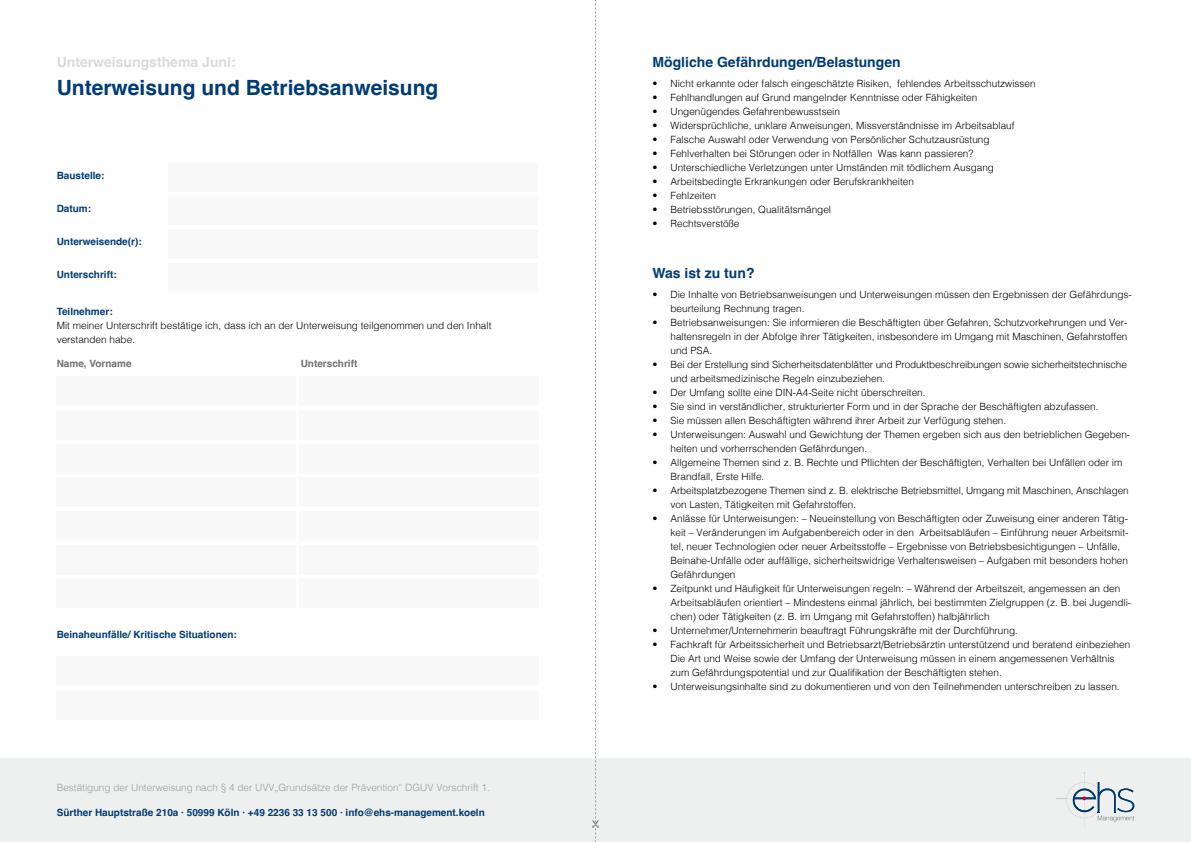
<style>
.page{position:relative;width:1191px;height:842px;background:#fff}
.page>*{position:absolute;margin:0;border:0;box-sizing:border-box;transform-origin:0 0}
.t1{font:700 21px "Helvetica";color:#003b75}
.t2{font:700 14px "Helvetica";color:#003b75}
.t3{font:700 14px "Helvetica";color:#d9dadb}
.t4{font:300 10px/14px "Helvetica";color:#000}
.t5{font:700 10px "Helvetica";color:#003b75}
.t6{font:300 10px "Helvetica";color:#9c9e9f}
.t7{font:700 10px "Helvetica";color:#707172}
</style>
<div class="page">
<div style="left:0;top:758px;width:1191px;height:84px;background:#eeefef"></div>
<svg style="left:1056px;top:772px;width:79px;height:56px"></svg>
<svg style="left:592px;top:0;width:7px;height:842px"></svg>
<div style="left:57px;top:377px;width:239px;height:29px;background:#f8f8f8"></div>
<div style="left:57px;top:511px;width:239px;height:30px;background:#f8f8f8"></div>
<div style="left:57px;top:444px;width:239px;height:29px;background:#f8f8f8"></div>
<div style="left:57px;top:579px;width:239px;height:29px;background:#f8f8f8"></div>
<div style="left:57px;top:690px;width:482px;height:30px;background:#f8f8f8"></div>
<div style="left:300px;top:377px;width:239px;height:29px;background:#f8f8f8"></div>
<div style="left:300px;top:511px;width:239px;height:30px;background:#f8f8f8"></div>
<div style="left:300px;top:444px;width:239px;height:29px;background:#f8f8f8"></div>
<div style="left:300px;top:579px;width:239px;height:29px;background:#f8f8f8"></div>
<div style="left:57px;top:410px;width:239px;height:30px;background:#f8f8f8"></div>
<div style="left:57px;top:545px;width:239px;height:29px;background:#f8f8f8"></div>
<div style="left:57px;top:656px;width:482px;height:30px;background:#f8f8f8"></div>
<div style="left:57px;top:478px;width:239px;height:29px;background:#f8f8f8"></div>
<div style="left:300px;top:410px;width:239px;height:30px;background:#f8f8f8"></div>
<div style="left:300px;top:545px;width:239px;height:29px;background:#f8f8f8"></div>
<div style="left:300px;top:478px;width:239px;height:29px;background:#f8f8f8"></div>
<div style="left:169px;top:162px;width:369px;height:30px;background:#f8f8f8"></div>
<div style="left:169px;top:229px;width:369px;height:30px;background:#f8f8f8"></div>
<div style="left:169px;top:196px;width:369px;height:29px;background:#f8f8f8"></div>
<div style="left:169px;top:263px;width:369px;height:30px;background:#f8f8f8"></div>
<h2 class="t3" style="left:57px;top:54px;width:180px">Unterweisungsthema Juni:</h2>
<h1 class="t1" style="left:57px;top:75px;width:383px">Unterweisung und Betriebsanweisung</h1>
<p class="t5" style="left:57px;top:170px;width:49px">Baustelle:</p>
<p class="t5" style="left:57px;top:203px;width:36px">Datum:</p>
<p class="t5" style="left:57px;top:236px;width:87px">Unterweisende(r):</p>
<p class="t5" style="left:57px;top:269px;width:61px">Unterschrift:</p>
<p class="t5" style="left:57px;top:306px;width:57px">Teilnehmer:</p>
<p class="t4" style="left:57px;top:318px;width:436px">Mit meiner Unterschrift bestätige ich, dass ich an der Unterweisung teilgenommen und den Inhalt verstanden habe.</p>
<p class="t7" style="left:57px;top:358px;width:76px">Name, Vorname</p>
<p class="t7" style="left:301px;top:358px;width:58px">Unterschrift</p>
<p class="t5" style="left:57px;top:629px;width:182px">Beinaheunfälle/ Kritische Situationen:</p>
<p class="t6" style="left:57px;top:779px;width:434px">Bestätigung der Unterweisung nach § 4 der UVV„Grundsätze der Prävention“ DGUV Vorschrift 1.</p>
<p class="t5" style="left:57px;top:806px;width:429px">Sürther Hauptstraße 210a · 50999 Köln · +49 2236 33 13 500 · info@ehs-management.koeln</p>
<h2 class="t2" style="left:652px;top:54px;width:250px">Mögliche Gefährdungen/Belastungen</h2>
<p class="t4" style="left:652px;top:76px;width:385px">• Nicht erkannte oder falsch eingeschätzte Risiken, fehlendes Arbeitsschutzwissen</p>
<p class="t4" style="left:652px;top:90px;width:326px">• Fehlhandlungen auf Grund mangelnder Kenntnisse oder Fähigkeiten</p>
<p class="t4" style="left:652px;top:104px;width:189px">• Ungenügendes Gefahrenbewusstsein</p>
<p class="t4" style="left:652px;top:118px;width:363px">• Widersprüchliche, unklare Anweisungen, Missverständnisse im Arbeitsablauf</p>
<p class="t4" style="left:652px;top:132px;width:339px">• Falsche Auswahl oder Verwendung von Persönlicher Schutzausrüstung</p>
<p class="t4" style="left:652px;top:146px;width:322px">• Fehlverhalten bei Störungen oder in Notfällen Was kann passieren?</p>
<p class="t4" style="left:652px;top:160px;width:343px">• Unterschiedliche Verletzungen unter Umständen mit tödlichem Ausgang</p>
<p class="t4" style="left:652px;top:174px;width:263px">• Arbeitsbedingte Erkrankungen oder Berufskrankheiten</p>
<p class="t4" style="left:652px;top:188px;width:65px">• Fehlzeiten</p>
<p class="t4" style="left:652px;top:202px;width:180px">• Betriebsstörungen, Qualitätsmängel</p>
<p class="t4" style="left:652px;top:216px;width:88px">• Rechtsverstöße</p>
<h2 class="t2" style="left:652px;top:265px;width:104px">Was ist zu tun?</h2>
<p class="t4" style="left:670px;top:287px;width:463px;text-indent:-18px">• Die Inhalte von Betriebsanweisungen und Unterweisungen müssen den Ergebnissen der Gefährdungs&shy;beurteilung Rechnung tragen.</p>
<p class="t4" style="left:670px;top:315px;width:458px;text-align:justify;text-indent:-18px">• Betriebsanweisungen: Sie informieren die Beschäftigten über Gefahren, Schutzvorkehrungen und Ver&shy;haltensregeln in der Abfolge ihrer Tätigkeiten, insbesondere im Umgang mit Maschinen, Gefahrstoffen und PSA.</p>
<p class="t4" style="left:670px;top:357px;width:458px;text-indent:-18px">• Bei der Erstellung sind Sicherheitsdatenblätter und Produktbeschreibungen sowie sicherheitstechnische und arbeitsmedizinische Regeln einzubeziehen.</p>
<p class="t4" style="left:652px;top:385px;width:275px">• Der Umfang sollte eine DIN-A4-Seite nicht überschreiten.</p>
<p class="t4" style="left:652px;top:399px;width:447px">• Sie sind in verständlicher, strukturierter Form und in der Sprache der Beschäftigten abzufassen.</p>
<p class="t4" style="left:652px;top:413px;width:355px">• Sie müssen allen Beschäftigten während ihrer Arbeit zur Verfügung stehen.</p>
<p class="t4" style="left:670px;top:427px;width:461px;text-indent:-18px">• Unterweisungen: Auswahl und Gewichtung der Themen ergeben sich aus den betrieblichen Gegeben&shy;heiten und vorherrschenden Gefährdungen.</p>
<p class="t4" style="left:670px;top:455px;width:453px;text-indent:-18px">• Allgemeine Themen sind z. B. Rechte und Pflichten der Beschäftigten, Verhalten bei Unfällen oder im<br>Brandfall, Erste Hilfe.</p>
<p class="t4" style="left:670px;top:483px;width:460px;text-indent:-18px">• Arbeitsplatzbezogene Themen sind z. B. elektrische Betriebsmittel, Umgang mit Maschinen, Anschlagen von Lasten, Tätigkeiten mit Gefahrstoffen.</p>
<p class="t4" style="left:670px;top:511px;width:459px;text-indent:-18px">• Anlässe für Unterweisungen: – Neueinstellung von Beschäftigten oder Zuweisung einer anderen Tätig&shy;keit – Veränderungen im Aufgabenbereich oder in den Arbeitsabläufen – Einführung neuer Arbeitsmit&shy;tel, neuer Technologien oder neuer Arbeitsstoffe – Ergebnisse von Betriebsbesichtigungen – Unfälle, Beinahe-Unfälle oder auffällige, sicherheitswidrige Verhaltensweisen – Aufgaben mit besonders hohen Gefährdungen</p>
<p class="t4" style="left:670px;top:581px;width:462px;text-indent:-18px">• Zeitpunkt und Häufigkeit für Unterweisungen regeln: – Während der Arbeitszeit, angemessen an den<br>Arbeitsabläufen orientiert – Mindestens einmal jährlich, bei bestimmten Zielgruppen (z. B. bei Jugendli&shy;chen) oder Tätigkeiten (z. B. im Umgang mit Gefahrstoffen) halbjährlich</p>
<p class="t4" style="left:652px;top:623px;width:367px">• Unternehmer/Unternehmerin beauftragt Führungskräfte mit der Durchführung.</p>
<p class="t4" style="left:670px;top:637px;width:461px;text-indent:-18px">• Fachkraft für Arbeitssicherheit und Betriebsarzt/Betriebsärztin unterstützend und beratend einbeziehen<br>Die Art und Weise sowie der Umfang der Unterweisung müssen in einem angemessenen Verhältnis zum Gefährdungspotential und zur Qualifikation der Beschäftigten stehen.</p>
<p class="t4" style="left:652px;top:679px;width:469px">• Unterweisungsinhalte sind zu dokumentieren und von den Teilnehmenden unterschreiben zu lassen.</p>
</div>
